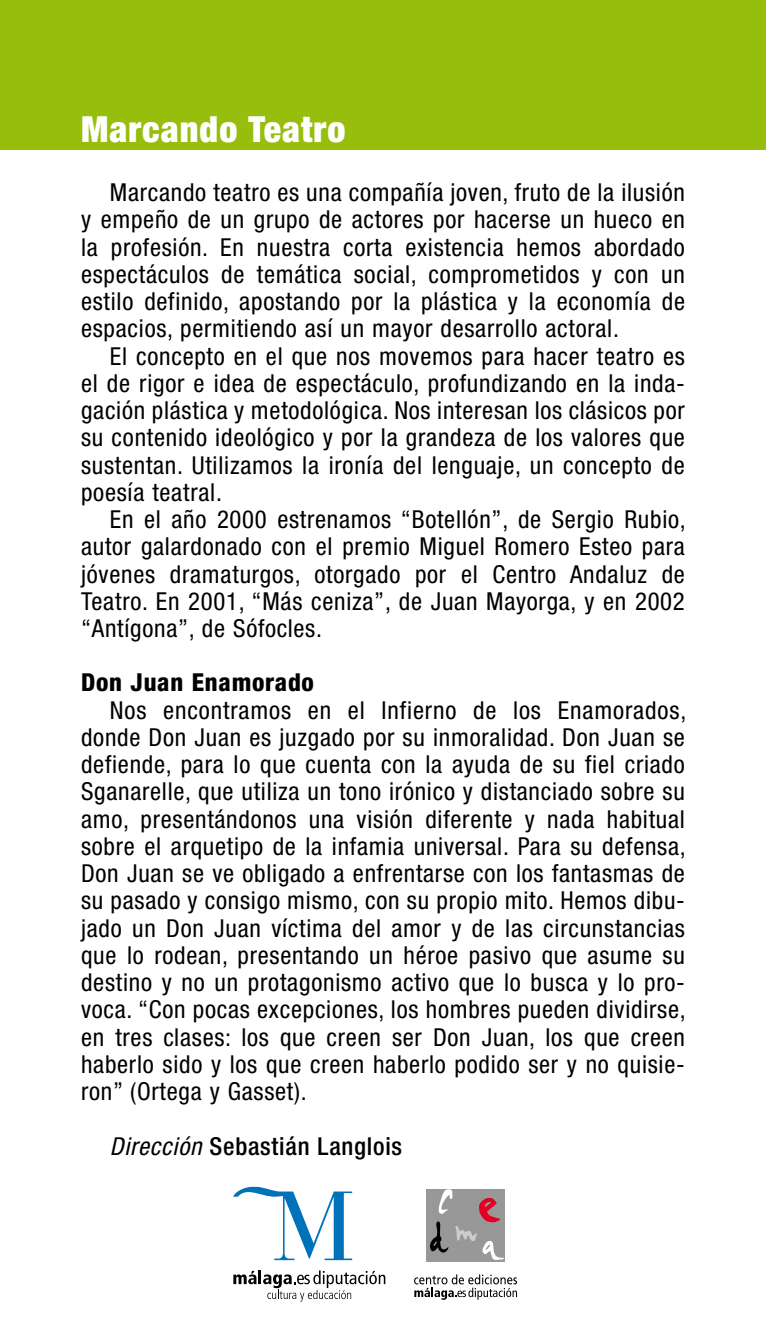
<style>
.page{position:relative;width:766px;height:1340px;background:#fff}
.page>*{position:absolute;margin:0;border:0;box-sizing:border-box;transform-origin:0 0}
.t1{font:900 condensed 36px "Helvetica Neue";letter-spacing:.03em;color:#fff}
.t2{font:condensed 24.75px/27.2px "Helvetica Neue";letter-spacing:.03em;color:#000;text-align:justify}
.t3{font:500 condensed 24.75px "Helvetica Neue";letter-spacing:.03em;color:#000}
.t4{font:800 condensed 24.75px "Helvetica Neue";letter-spacing:.03em;color:#000}
.s1{font-weight:400;font-style:italic}
</style>
<div class="page">
<svg style="left:414px;top:1274px;width:103px;height:25px"></svg>
<div style="left:426px;top:1188px;width:79px;height:73px;background:#999899"></div>
<svg style="left:430px;top:1189px;width:74px;height:70px"></svg>
<svg style="left:233px;top:1270px;width:23px;height:14px"></svg>
<hr style="left:258px;top:1270px;width:3px;height:14px;background:#000">
<svg style="left:263px;top:1270px;width:122px;height:31px"></svg>
<svg style="left:233px;top:1186px;width:119px;height:74px"></svg>
<div style="left:0;top:0;width:765px;height:150px;background:#97be0d"></div>
<h1 class="t1" style="left:81px;top:107px;width:266px">Marcando Teatro</h1>
<p class="t2" style="left:81px;top:179px;width:605px;text-indent:29px">Marcando teatro es una compañía joven, fruto de la ilusión y empeño de un grupo de actores por hacerse un hueco en la profesión. En nuestra corta existencia hemos abordado espectáculos de temática social, comprometidos y con un estilo definido, apostando por la plástica y la economía de espacios, permitiendo así un mayor desarrollo actoral.</p>
<p class="t2" style="left:81px;top:342px;width:605px;text-indent:29px">El concepto en el que nos movemos para hacer teatro es el de rigor e idea de espectáculo, profundizando en la inda&shy;gación plástica y metodológica. Nos interesan los clásicos por su contenido ideológico y por la grandeza de los valores que sustentan. Utilizamos la ironía del lenguaje, un concepto de poesía teatral.</p>
<p class="t2" style="left:81px;top:505px;width:606px;text-indent:29px">En el año 2000 estrenamos “Botellón”, de Sergio Rubio, autor galardonado con el premio Miguel Romero Esteo para jóvenes dramaturgos, otorgado por el Centro Andaluz de Teatro. En 2001, “Más ceniza”, de Juan Mayorga, y en 2002 “Antígona”, de Sófocles.</p>
<p class="t4" style="left:81px;top:667px;width:234px">Don Juan Enamorado</p>
<p class="t2" style="left:81px;top:696px;width:606px;text-indent:29px">Nos encontramos en el Infierno de los Enamorados, donde Don Juan es juzgado por su inmoralidad. Don Juan se defiende, para lo que cuenta con la ayuda de su fiel criado Sganarelle, que utiliza un tono irónico y distanciado sobre su amo, presentándonos una visión diferente y nada habitual sobre el arquetipo de la infamia universal. Para su defensa, Don Juan se ve obligado a enfrentarse con los fantasmas de su pasado y consigo mismo, con su propio mito. Hemos dibu&shy;jado un Don Juan víctima del amor y de las circunstancias que lo rodean, presentando un héroe pasivo que asume su destino y no un protagonismo activo que lo busca y lo pro&shy;voca. “Con pocas excepciones, los hombres pueden dividirse, en tres clases: los que creen ser Don Juan, los que creen haberlo sido y los que creen haberlo podido ser y no quisie&shy;ron” (Ortega y Gasset).</p>
<p class="t3" style="left:110px;top:1130px;width:294px"><span class="s1">Dirección</span> Sebastián Langlois</p>
</div>
